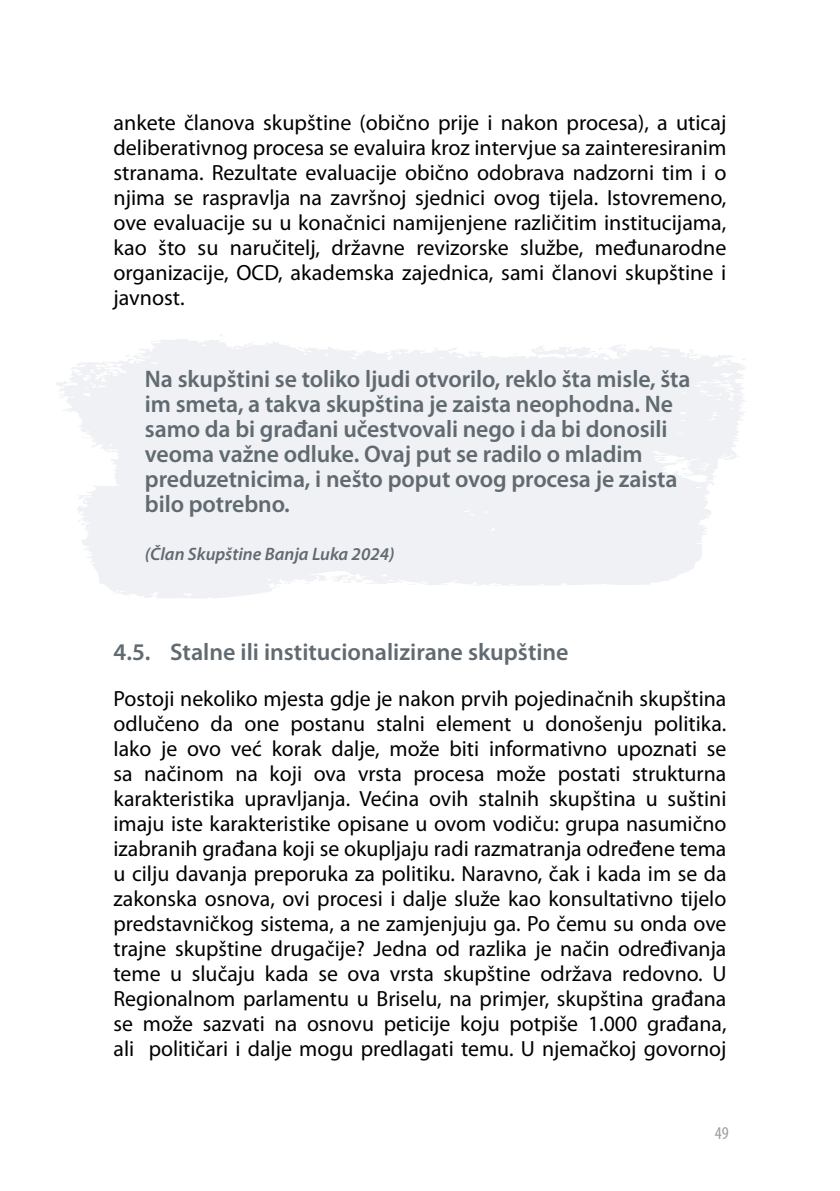
<style>
.page{position:relative;width:840px;height:1191px;background:#fff}
.page>*{position:absolute;margin:0;border:0;box-sizing:border-box;transform-origin:0 0}
.t1{font:600 24px/25px "Myriad Pro";letter-spacing:-.005em;color:#606a70}
.t2{font:22px/25px "Myriad Pro";color:#000;text-align:justify}
.t3{font:italic 600 18px "Myriad Pro";color:#606a70}
.t4{font:condensed 18px "Myriad Pro";color:#9b9da0}
</style>
<div class="page">
<svg style="left:56px;top:339px;width:691px;height:260px;fill:#eff1f4"></svg>
<svg style="left:109px;top:592px;width:8px;height:2px"></svg>
<svg style="left:125px;top:353px;width:13px;height:4px"></svg>
<svg style="left:216px;top:335px;width:56px;height:14px"></svg>
<svg style="left:340px;top:580px;width:12px;height:3px"></svg>
<svg style="left:391px;top:349px;width:19px;height:3px"></svg>
<svg style="left:512px;top:353px;width:6px;height:2px"></svg>
<svg style="left:589px;top:348px;width:26px;height:11px"></svg>
<svg style="left:699px;top:355px;width:23px;height:4px"></svg>
<svg style="left:626px;top:349px;width:21px;height:5px"></svg>
<p class="t2" style="left:113px;top:110px;width:614px">ankete članova skupštine (obično prije i nakon procesa), a uticaj deliberativnog procesa se evaluira kroz intervjue sa zainteresiranim stranama. Rezultate evaluacije obično odobrava nadzorni tim i o njima se raspravlja na završnoj sjednici ovog tijela. Istovremeno, ove evaluacije su u konačnici namijenjene različitim institucijama, kao što su naručitelj, državne revizorske službe, međunarodne organizacije, OCD, akademska zajednica, sami članovi skupštine i javnost.</p>
<p class="t1" style="left:145px;top:366px;width:547px">Na skupštini se toliko ljudi otvorilo, reklo šta misle, šta im smeta, a takva skupština je zaista neophodna. Ne samo da bi građani učestvovali nego i da bi donosili veoma važne odluke. Ovaj put se radilo o mladim preduzetnicima, i nešto poput ovog procesa je zaista bilo potrebno.</p>
<p class="t3" style="left:145px;top:542px;width:251px">(Član Skupštine Banja Luka 2024)</p>
<p class="t1" style="left:113px;top:639px;width:456px">4.5. Stalne ili institucionalizirane skupštine</p>
<p class="t2" style="left:113px;top:685px;width:614px">Postoji nekoliko mjesta gdje je nakon prvih pojedinačnih skupština odlučeno da one postanu stalni element u donošenju politika.<br>Iako je ovo već korak dalje, može biti informativno upoznati se sa načinom na koji ova vrsta procesa može postati strukturna karakteristika upravljanja. Većina ovih stalnih skupština u suštini imaju iste karakteristike opisane u ovom vodiču: grupa nasumično izabranih građana koji se okupljaju radi razmatranja određene tema u cilju davanja preporuka za politiku. Naravno, čak i kada im se da zakonska osnova, ovi procesi i dalje služe kao konsultativno tijelo predstavničkog sistema, a ne zamjenjuju ga. Po čemu su onda ove trajne skupštine drugačije? Jedna od razlika je način određivanja teme u slučaju kada se ova vrsta skupštine održava redovno. U Regionalnom parlamentu u Briselu, na primjer, skupština građana se može sazvati na osnovu peticije koju potpiše 1.000 građana, ali političari i dalje mogu predlagati temu. U njemačkoj govornoj</p>
<p class="t4" style="left:714px;top:1122px;width:15px">49</p>
</div>
